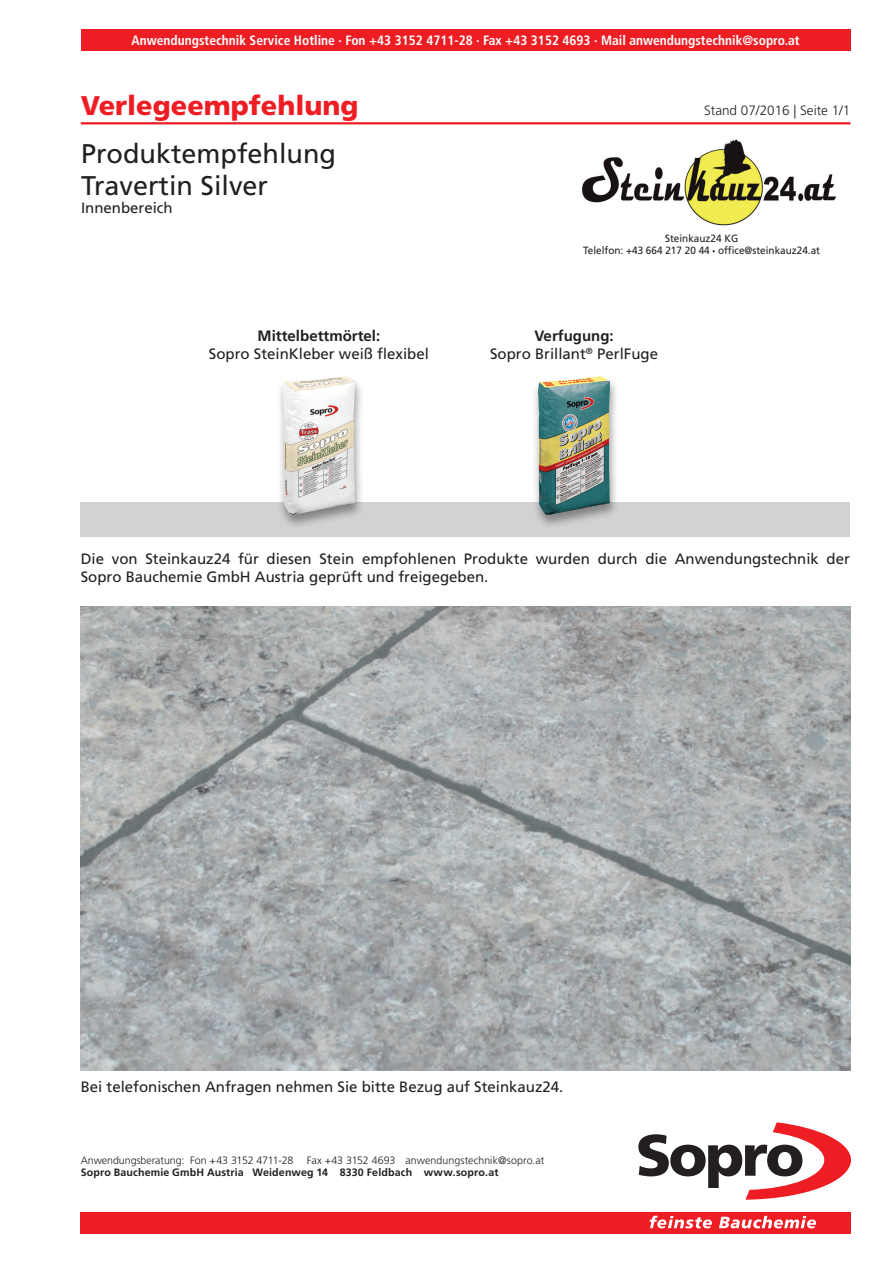
<style>
.page{position:relative;width:893px;height:1263px;background:#fff}
.page>*{position:absolute;margin:0;border:0;box-sizing:border-box;transform-origin:0 0}
.t1{font:27px/32.4px "Frutiger LT";color:#231f20}
.t2{font:900 27px "Frutiger LT";color:#ee1d23}
.t3{font:15px/18px "Frutiger LT";color:#231f20;text-align:center}
.t4{font:700 15px "Frutiger LT";color:#231f20}
.t5{font:700 condensed 13.5px "Frutiger LT";color:#fff}
.t6{font:300 13.5px "Frutiger LT";color:#231f20}
.t7{font:300 10.65px "Frutiger LT";letter-spacing:-.005em;color:#231f20}
.t8{font:700 10.65px "Frutiger LT";letter-spacing:.015em;color:#231f20}
.t9{font:10.5px/12.6px "Frutiger LT";color:#231f20;text-align:center;scale:.95 1}
.s1{font-family:"Myriad Pro"}
.s2{font-weight:700}
</style>
<div class="page">
<hr style="left:81px;top:122px;width:769px;height:2px;background:#ee1d23">
<div style="left:81px;top:30px;width:769px;height:21px;background:#ee1d23"></div>
<img style="left:81px;top:607px;width:769px;height:463px">
<div style="left:80px;top:502px;width:770px;height:34px;background:#d1d2d4"></div>
<div style="left:276px;top:375px;width:88px;height:154px;background:#231f20;opacity:.45"></div>
<img style="left:283px;top:377px;width:72px;height:138px">
<div style="left:531px;top:375px;width:88px;height:154px;background:#231f20;opacity:.45"></div>
<img style="left:538px;top:377px;width:72px;height:138px">
<img style="left:581px;top:139px;width:255px;height:87px">
<svg style="left:638px;top:1122px;width:212px;height:78px"></svg>
<div style="left:81px;top:1212px;width:769px;height:21px;background:#ee1d23"></div>
<svg style="left:649px;top:1216px;width:63px;height:12px"></svg>
<svg style="left:719px;top:1216px;width:97px;height:12px"></svg>
<p class="t5" style="left:132px;top:33px;width:670px">Anwendungstechnik Service Hotline · Fon +43 3152 4711-28 · Fax +43 3152 4693 · Mail anwendungstechnik@sopro.at</p>
<h1 class="t2" style="left:81px;top:89px;width:279px">Verlegeempfehlung</h1>
<h1 class="t1" style="left:81px;top:137px;width:257px">Produktempfehlung<br>Travertin Silver</h1>
<p class="t3" style="left:81px;top:199px;width:93px">Innenbereich</p>
<p class="t4" style="left:258px;top:327px;width:124px">Mittelbettmörtel:</p>
<p class="t3" style="left:209px;top:345px;width:222px">Sopro SteinKleber weiß flexibel</p>
<p class="t6" style="left:704px;top:102px;width:148px">Stand 07/2016 | Seite 1/1</p>
<p class="t9" style="left:583px;top:232px;width:251px">Steinkauz24 KG<br>Telelfon: +43 664 217 20 44 <span class="s1">•</span> office@steinkauz24.at</p>
<p class="t3" style="left:490px;top:327px;width:169px"><span class="s2">Verfugung:<br></span>Sopro Brillant<sup>®</sup> PerlFuge</p>
<p class="t3" style="left:81px;top:550px;width:771px;text-align:left">Die von Steinkauz24 für diesen Stein empfohlenen Produkte wurden durch die Anwendungstechnik der<br>Sopro Bauchemie GmbH Austria geprüft und freigegeben.</p>
<p class="t3" style="left:81px;top:1078px;width:484px">Bei telefonischen Anfragen nehmen Sie bitte Bezug auf Steinkauz24.</p>
<p class="t7" style="left:81px;top:1154px;width:465px">Anwendungsberatung: Fon +43 3152 4711-28 Fax +43 3152 4693 anwendungstechnik@sopro.at</p>
<p class="t8" style="left:81px;top:1166px;width:419px">Sopro Bauchemie GmbH Austria Weidenweg 14 8330 Feldbach www.sopro.at</p>
</div>
